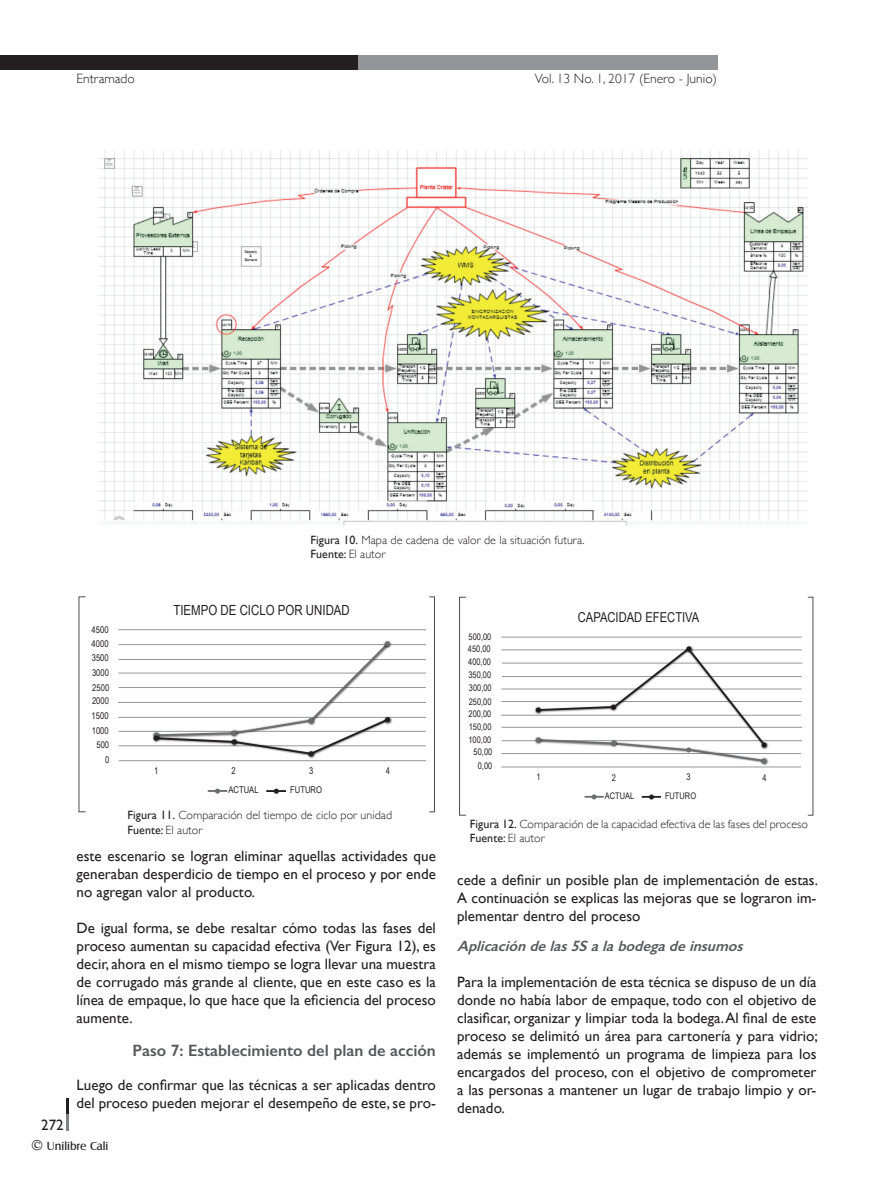
<style>
.page{position:relative;width:893px;height:1188px;background:#fff}
.page>*{position:absolute;margin:0;border:0;box-sizing:border-box;transform-origin:0 0}
.t1{font:600 16.5px "Gill Sans";color:#57585a}
.t2{font:15px/18px "Gill Sans";color:#231f20;text-align:justify}
.t3{font:italic 600 15px "Gill Sans";color:#57585a}
.t4{font:13.95px "Arial Narrow";color:#231f20}
.t5{font:13.65px "Arial Narrow";color:#231f20}
.t6{font:300 13.5px "Gill Sans";color:#231f20}
.t7{font:300 12px/14.4px "Gill Sans";color:#231f20}
.t8{font:12px "Castle T";color:#231f20}
.t9{font:9.3px/14.2px "Arial Narrow";color:#231f20;text-align:justify}
.t10{font:9.15px/13px "Arial Narrow";color:#231f20;text-align:justify}
.s1{font-weight:400}
.s2{font-family:"Goudy Old Style T";font-weight:700;font-size:15px}
</style>
<div class="page">
<div style="left:358px;top:55px;width:360px;height:15px;background:#939598"></div>
<div style="left:0;top:55px;width:358px;height:15px;background:#231f20"></div>
<svg style="left:66px;top:1099px;width:2px;height:31px"></svg>
<img style="left:99px;top:151px;width:709px;height:374px">
<hr style="left:118px;top:629px;width:308px;height:1px;background:#939598">
<hr style="left:119px;top:644px;width:307px;height:1px;background:#939598">
<hr style="left:118px;top:659px;width:308px;height:1px;background:#939598">
<hr style="left:118px;top:673px;width:308px;height:1px;background:#939598">
<hr style="left:119px;top:687px;width:307px;height:1px;background:#939598">
<hr style="left:118px;top:702px;width:308px;height:1px;background:#939598">
<hr style="left:118px;top:717px;width:308px;height:1px;background:#939598">
<hr style="left:119px;top:731px;width:307px;height:1px;background:#939598">
<hr style="left:119px;top:745px;width:307px;height:1px;background:#939598">
<hr style="left:119px;top:760px;width:307px;height:1px;background:#939598">
<svg style="left:274px;top:789px;width:5px;height:5px"></svg>
<svg style="left:208px;top:789px;width:19px;height:5px"></svg>
<hr style="left:266px;top:790px;width:20px;height:2px;background:#231f20">
<svg style="left:151px;top:640px;width:242px;height:119px"></svg>
<hr style="left:502px;top:663px;width:300px;height:1px;background:#939598">
<hr style="left:502px;top:676px;width:300px;height:1px;background:#939598">
<hr style="left:501px;top:689px;width:301px;height:1px;background:#939598">
<hr style="left:501px;top:701px;width:301px;height:1px;background:#939598">
<hr style="left:501px;top:715px;width:300px;height:1px;background:#939598">
<hr style="left:501px;top:727px;width:301px;height:1px;background:#939598">
<hr style="left:502px;top:740px;width:300px;height:1px;background:#939598">
<hr style="left:501px;top:753px;width:300px;height:1px;background:#939598">
<hr style="left:501px;top:767px;width:300px;height:1px;background:#939598">
<hr style="left:501px;top:649px;width:301px;height:1px;background:#939598">
<hr style="left:501px;top:637px;width:301px;height:1px;background:#939598">
<svg style="left:585px;top:794px;width:19px;height:5px"></svg>
<svg style="left:642px;top:795px;width:19px;height:5px"></svg>
<svg style="left:534px;top:645px;width:235px;height:121px"></svg>
<div style="left:429px;top:597px;width:6px;height:215px;border:1px solid #4b4c4d"></div>
<div style="left:459px;top:597px;width:7px;height:219px;border:1px solid #4b4c4d"></div>
<p class="t6" style="left:77px;top:68px;width:60px">Entramado</p>
<p class="t6" style="left:535px;top:68px;width:184px">Vol. 13 No. 1, 2017 (Enero - Junio)</p>
<p class="t7" style="left:311px;top:532px;width:275px"><span class="s1">Figura 10.</span> Mapa de cadena de valor de la situación futura.<br><span class="s1">Fuente:</span> El autor</p>
<p class="t9" style="left:92px;top:622px;width:19px">4500<br>4000<br>3500<br>3000</p>
<p class="t9" style="left:92px;top:680px;width:19px">2500<br>2000<br>1500<br>1000</p>
<p class="t9" style="left:96px;top:737px;width:14px;line-height:14.7px;text-align:right">500<br>0</p>
<p class="t4" style="left:173px;top:600px;width:178px">TIEMPO DE CICLO POR UNIDAD</p>
<p class="t9" style="left:154px;top:763px;width:6px">1</p>
<p class="t9" style="left:231px;top:763px;width:6px">2</p>
<p class="t9" style="left:309px;top:763px;width:6px">3</p>
<p class="t9" style="left:386px;top:763px;width:6px">4</p>
<p class="t9" style="left:228px;top:783px;width:32px">ACTUAL</p>
<p class="t9" style="left:290px;top:783px;width:33px">FUTURO</p>
<p class="t10" style="left:468px;top:629px;width:25px">500,00<br>450,00<br>400,00<br>350,00<br>300,00<br>250,00</p>
<p class="t10" style="left:468px;top:707px;width:25px">200,00<br>150,00<br>100,00</p>
<p class="t10" style="left:478px;top:759px;width:16px">0,00</p>
<p class="t10" style="left:474px;top:745px;width:20px">50,00</p>
<p class="t5" style="left:578px;top:607px;width:123px">CAPACIDAD EFECTIVA</p>
<p class="t10" style="left:536px;top:770px;width:6px">1</p>
<p class="t10" style="left:612px;top:770px;width:6px">2</p>
<p class="t10" style="left:687px;top:770px;width:6px">3</p>
<p class="t10" style="left:762px;top:771px;width:6px">4</p>
<p class="t10" style="left:605px;top:789px;width:31px">ACTUAL</p>
<p class="t10" style="left:665px;top:789px;width:33px">FUTURO</p>
<p class="t7" style="left:128px;top:808px;width:266px"><span class="s1">Figura 11.</span> Comparación del tiempo de ciclo por unidad<br><span class="s1">Fuente:</span> El autor</p>
<p class="t7" style="left:470px;top:816px;width:340px"><span class="s1">Figura 12.</span> Comparación de la capacidad efectiva de las fases del proceso<br><span class="s1">Fuente:</span> El autor</p>
<p class="t2" style="left:41px;top:1116px;width:24px">272</p>
<p class="t2" style="left:77px;top:847px;width:361px">este escenario se logran eliminar aquellas actividades que generaban desperdicio de tiempo en el proceso y por ende no agregan valor al producto.</p>
<p class="t2" style="left:77px;top:919px;width:361px">De igual forma, se debe resaltar cómo todas las fases del proceso aumentan su capacidad efectiva (Ver Figura 12), es decir, ahora en el mismo tiempo se logra llevar una muestra de corrugado más grande al cliente, que en este caso es la línea de empaque, lo que hace que la eficiencia del proceso aumente.</p>
<p class="t1" style="left:132px;top:1040px;width:305px">Paso 7: Establecimiento del plan de acción</p>
<p class="t2" style="left:77px;top:1076px;width:361px">Luego de confirmar que las técnicas a ser aplicadas dentro del proceso pueden mejorar el desempeño de este, se pro-</p>
<p class="t8" style="left:32px;top:1139px;width:78px"><span class="s2">©</span> Unilibre Cali</p>
<p class="t2" style="left:457px;top:871px;width:362px">cede a definir un posible plan de implementación de estas.<br>A continuación se explicas las mejoras que se lograron im&shy;plementar dentro del proceso</p>
<p class="t3" style="left:457px;top:937px;width:292px">Aplicacióndelas5Salabodegadeinsumos</p>
<p class="t2" style="left:457px;top:973px;width:362px">Para la implementación de esta técnica se dispuso de un día donde no había labor de empaque, todo con el objetivo de clasificar, organizar y limpiar toda la bodega. Al final de este proceso se delimitó un área para cartonería y para vidrio; además se implementó un programa de limpieza para los encargados del proceso, con el objetivo de comprometer a las personas a mantener un lugar de trabajo limpio y or&shy;denado.</p>
</div>
